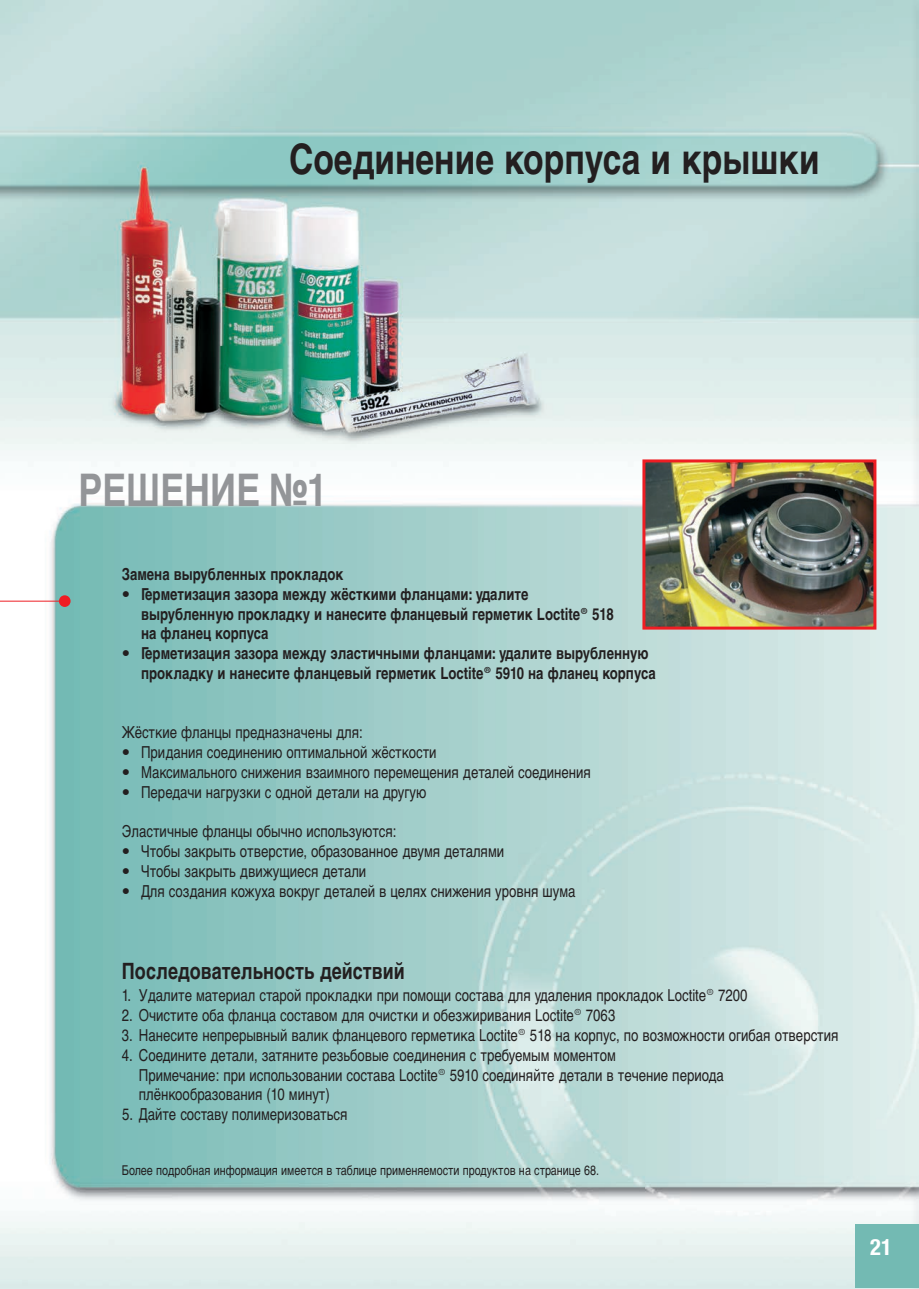
<style>
.page{position:relative;width:919px;height:1289px;background:#fff}
.page>*{position:absolute;margin:0;border:0;box-sizing:border-box;transform-origin:0 0}
.t1{font:700 45px "Helvetica Cyr";color:#939598;scale:.8 1}
.t2{font:700 42px "Helvetica Cyr";color:#231f20;scale:.8 1}
.t3{font:700 22.5px "Helvetica Cyr";color:#231f20;scale:.8 1}
.t4{font:700 condensed 22.5px "Helvetica Neue";color:#fff}
.t5{font:16.5px/19.8px "Helvetica Cyr Upright";color:#231f20;scale:.8 1}
.t6{font:700 16.5px/19.8px "Helvetica Cyr";color:#231f20}
.t7{font:700 16.5px "Helvetica Cyr";color:#231f20;scale:.8 1}
.t8{font:13.5px "Helvetica Cyr Upright";color:#231f20;scale:.8 1}
.s1{font-family:"Helvetica Cyr";font-weight:700}
</style>
<div class="page">
<img style="left:0;top:0;width:918px;height:1288px">
<div style="left:855px;top:1224px;width:63px;height:64px;background:#73bab3"></div>
<img style="left:646px;top:463px;width:226px;height:162px">
<div style="left:642px;top:459px;width:234px;height:170px;border:3px solid #ee1d23"></div>
<div style="left:59px;top:595px;width:12px;height:12px;background:#ee1d23;border-radius:50%"></div>
<hr style="left:0;top:600px;width:62px;height:1px;background:#ee1d23">
<h2 class="t2" style="left:289px;top:144px;width:664px">Соединение корпуса и крышки</h2>
<h1 class="t1" style="left:78px;top:473px;width:313px">РЕШЕНИЕ №1</h1>
<p class="t7" style="left:122px;top:568px;width:278px">Замена вырубленных прокладок</p>
<p class="t6" style="left:141px;top:585px;width:474px;text-indent:-19px">• Герметизация зазора между жёсткими фланцами: удалите вырубленную прокладку и нанесите фланцевый герметик Loctite® 518 на фланец корпуса</p>
<p class="t6" style="left:141px;top:645px;width:516px;text-indent:-19px">• Герметизация зазора между эластичными фланцами: удалите вырубленную прокладку и нанесите фланцевый герметик Loctite® 5910 на фланец корпуса</p>
<p class="t5" style="left:122px;top:724px;width:303px">Жёсткие фланцы предназначены для:</p>
<p class="t5" style="left:122px;top:744px;width:395px"><span class="s1">•</span> Придания соединению оптимальной жёсткости</p>
<p class="t5" style="left:122px;top:763px;width:587px"><span class="s1">•</span> Максимального снижения взаимного перемещения деталей соединения</p>
<p class="t5" style="left:122px;top:783px;width:382px"><span class="s1">•</span> Передачи нагрузки с одной детали на другую</p>
<p class="t5" style="left:122px;top:823px;width:345px">Эластичные фланцы обычно используются:</p>
<p class="t5" style="left:122px;top:843px;width:479px"><span class="s1">•</span> Чтобы закрыть отверстие, образованное двумя деталями</p>
<p class="t5" style="left:122px;top:862px;width:307px"><span class="s1">•</span> Чтобы закрыть движущиеся детали</p>
<p class="t5" style="left:122px;top:882px;width:568px"><span class="s1">•</span> Для создания кожуха вокруг деталей в целях снижения уровня шума</p>
<h3 class="t3" style="left:122px;top:963px;width:355px">Последовательность действий</h3>
<p class="t5" style="left:122px;top:987px;width:783px">1. Удалите материал старой прокладки при помощи состава для удаления прокладок Loctite® 7200</p>
<p class="t5" style="left:122px;top:1007px;width:618px">2. Очистите оба фланца составом для очистки и обезжиривания Loctite® 7063</p>
<p class="t5" style="left:122px;top:1026px;width:897px">3. Нанесите непрерывный валик фланцевого герметика Loctite® 518 на корпус, по возможности огибая отверстия</p>
<p class="t5" style="left:139px;top:1046px;width:732px;text-indent:-17px">4. Соедините детали, затяните резьбовые соединения с требуемым моментом<br>Примечание: при использовании состава Loctite® 5910 соединяйте детали в течение периода плёнкообразования (10 минут)</p>
<p class="t5" style="left:122px;top:1106px;width:283px">5. Дайте составу полимеризоваться</p>
<p class="t8" style="left:122px;top:1165px;width:598px">Более подробная информация имеется в таблице применяемости продуктов на странице 68.</p>
<h3 class="t4" style="left:870px;top:1238px;width:23px">21</h3>
</div>
